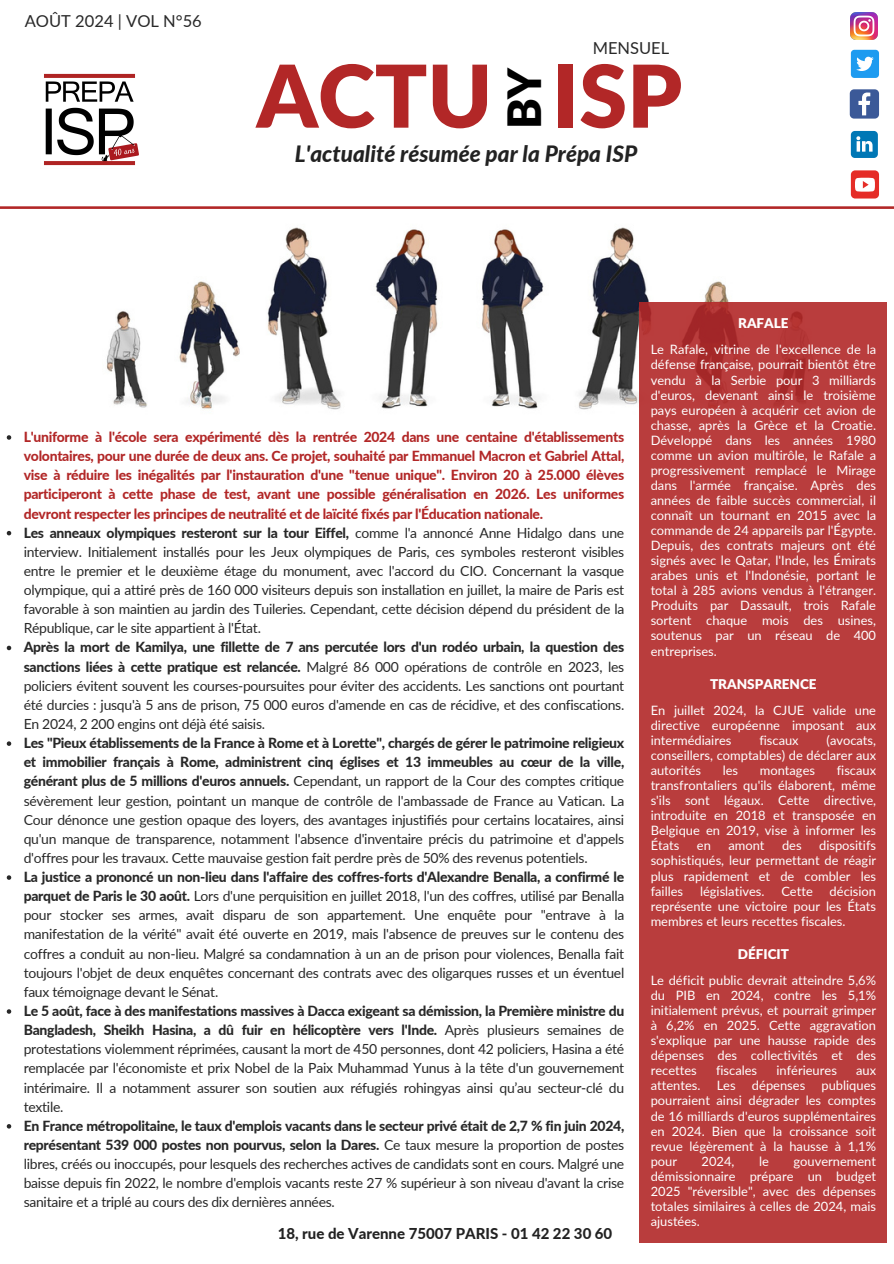
<style>
.page{position:relative;width:894px;height:1264px;background:#fff}
.page>*{position:absolute;margin:0;border:0;box-sizing:border-box;transform-origin:0 0}
.t1{font:900 86.55px "Lato Latin";color:#b22727}
.t2{font:900 46.05px "Lato Latin";color:#000}
.t3{font:italic 800 22.5px "Lato";color:#222}
.t4{font:16.5px "Lato";color:#282828}
.t5{font:800 15px "Lato";color:#222}
.t6{font:13.95px/19.2px "Lato";letter-spacing:-.02em;color:#282828;text-align:justify}
.t7{font:800 13.95px/19.2px "Lato";letter-spacing:-.02em;color:#b22727;text-align:justify}
.t8{font:900 13.5px "Lato Latin";color:#fff}
.t9{font:12.9px/15px "Lato";color:#fff;text-align:justify}
.s1{font-weight:800}
</style>
<div class="page">
<svg style="left:0;top:206px;width:893px;height:3px;background:#bc4343"></svg>
<img style="left:44px;top:73px;width:94px;height:93px">
<img style="left:106px;top:227px;width:623px;height:183px">
<div style="left:639px;top:302px;width:247px;height:940px;background:#b93d3d"></div>
<svg style="left:849px;top:89px;width:29px;height:30px"></svg>
<img style="left:850px;top:13px;width:27px;height:27px">
<svg style="left:850px;top:131px;width:27px;height:27px"></svg>
<div style="left:850px;top:170px;width:28px;height:28px;background:#e52d27;border-radius:4px"></div>
<svg style="left:855px;top:178px;width:19px;height:14px"></svg>
<div style="left:850px;top:50px;width:28px;height:28px;background:#1d9bf0;border-radius:4px"></div>
<svg style="left:856px;top:57px;width:17px;height:14px"></svg>
<svg style="left:7px;top:435px;width:4px;height:5px"></svg>
<svg style="left:7px;top:531px;width:4px;height:4px"></svg>
<svg style="left:7px;top:645px;width:4px;height:5px"></svg>
<svg style="left:7px;top:741px;width:4px;height:5px"></svg>
<svg style="left:7px;top:875px;width:4px;height:4px"></svg>
<svg style="left:7px;top:1009px;width:4px;height:4px"></svg>
<svg style="left:7px;top:1124px;width:4px;height:4px"></svg>
<p class="t4" style="left:25px;top:10px;width:178px">AOÛT 2024 | VOL N°56</p>
<p class="t4" style="left:592px;top:38px;width:78px">MENSUEL</p>
<p class="t1" style="left:256px;top:58px;width:427px">ACTU ISP</p>
<p class="t2" style="left:504px;top:129px;width:65px;rotate:-90deg">BY</p>
<h6 class="t3" style="left:295px;top:140px;width:344px">L'actualité résumée par la Prépa ISP</h6>
<h1 class="t7" style="left:24px;top:427px;width:602px">L'uniforme à l'école sera expérimenté dès la rentrée 2024 dans une centaine d'établissements volontaires, pour une durée de deux ans. Ce projet, souhaité par Emmanuel Macron et Gabriel Attal, vise à réduire les inégalités par l'instauration d'une "tenue unique". Environ 20 à 25.000 élèves participeront à cette phase de test, avant une possible généralisation en 2026. Les uniformes devront respecter les principes de neutralité et de laïcité fixés par l'Éducation nationale.</h1>
<h3 class="t6" style="left:24px;top:522px;width:602px"><span class="s1">Les anneaux olympiques resteront sur la tour Eiffel,</span> comme l'a annoncé Anne Hidalgo dans une interview. Initialement installés pour les Jeux olympiques de Paris, ces symboles resteront visibles entre le premier et le deuxième étage du monument, avec l'accord du CIO. Concernant la vasque olympique, qui a attiré près de 160 000 visiteurs depuis son installation en juillet, la maire de Paris est favorable à son maintien au jardin des Tuileries. Cependant, cette décision dépend du président de la République, car le site appartient à l'État.</h3>
<h2 class="t6" style="left:24px;top:637px;width:602px"><span class="s1">Après la mort de Kamilya, une fillette de 7 ans percutée lors d'un rodéo urbain, la question des sanctions liées à cette pratique est relancée.</span> Malgré 86 000 opérations de contrôle en 2023, les policiers évitent souvent les courses-poursuites pour éviter des accidents. Les sanctions ont pourtant été durcies : jusqu'à 5 ans de prison, 75 000 euros d'amende en cas de récidive, et des confiscations.<br>En 2024, 2 200 engins ont déjà été saisis.</h2>
<p class="t6" style="left:24px;top:733px;width:602px"><span class="s1">Les "Pieux établissements de la France à Rome et à Lorette", chargés de gérer le patrimoine religieux et immobilier français à Rome, administrent cinq églises et 13 immeubles au cœur de la ville, générant plus de 5 millions d'euros annuels.</span> Cependant, un rapport de la Cour des comptes critique sévèrement leur gestion, pointant un manque de contrôle de l'ambassade de France au Vatican. La Cour dénonce une gestion opaque des loyers, des avantages injustifiés pour certains locataires, ainsi qu'un manque de transparence, notamment l'absence d'inventaire précis du patrimoine et d'appels d'offres pour les travaux. Cette mauvaise gestion fait perdre près de 50% des revenus potentiels.</p>
<p class="t6" style="left:24px;top:867px;width:602px"><span class="s1">La justice a prononcé un non-lieu dans l'affaire des coffres-forts d'Alexandre Benalla, a confirmé le parquet de Paris le 30 août.</span> Lors d'une perquisition en juillet 2018, l'un des coffres, utilisé par Benalla pour stocker ses armes, avait disparu de son appartement. Une enquête pour "entrave à la manifestation de la vérité" avait été ouverte en 2019, mais l'absence de preuves sur le contenu des coffres a conduit au non-lieu. Malgré sa condamnation à un an de prison pour violences, Benalla fait toujours l'objet de deux enquêtes concernant des contrats avec des oligarques russes et un éventuel faux témoignage devant le Sénat.</p>
<p class="t6" style="left:24px;top:1001px;width:602px"><span class="s1">Le 5 août, face à des manifestations massives à Dacca exigeant sa démission, la Première ministre du Bangladesh, Sheikh Hasina, a dû fuir en hélicoptère vers l'Inde.</span> Après plusieurs semaines de protestations violemment réprimées, causant la mort de 450 personnes, dont 42 policiers, Hasina a été remplacée par l'économiste et prix Nobel de la Paix Muhammad Yunus à la tête d'un gouvernement intérimaire. Il a notamment assurer son soutien aux réfugiés rohingyas ainsi qu’au secteur-clé du textile.</p>
<p class="t6" style="left:24px;top:1115px;width:602px"><span class="s1">En France métropolitaine, le taux d'emplois vacants dans le secteur privé était de 2,7 % fin juin 2024, représentant 539 000 postes non pourvus, selon la Dares.</span> Ce taux mesure la proportion de postes libres, créés ou inoccupés, pour lesquels des recherches actives de candidats sont en cours. Malgré une baisse depuis fin 2022, le nombre d'emplois vacants reste 27 % supérieur à son niveau d'avant la crise sanitaire et a triplé au cours des dix dernières années.</p>
<p class="t5" style="left:277px;top:1224px;width:336px">18, rue de Varenne 75007 PARIS - 01 42 22 30 60</p>
<p class="t8" style="left:737px;top:317px;width:52px">RAFALE</p>
<p class="t9" style="left:650px;top:342px;width:227px">Le Rafale, vitrine de l'excellence de la défense française, pourrait bientôt être vendu à la Serbie pour 3 milliards d'euros, devenant ainsi le troisième pays européen à acquérir cet avion de chasse, après la Grèce et la Croatie.<br>Développé dans les années 1980 comme un avion multirôle, le Rafale a progressivement remplacé le Mirage dans l'armée française. Après des années de faible succès commercial, il connaît un tournant en 2015 avec la commande de 24 appareils par l'Égypte.<br>Depuis, des contrats majeurs ont été signés avec le Qatar, l'Inde, les Émirats arabes unis et l'Indonésie, portant le total à 285 avions vendus à l'étranger.<br>Produits par Dassault, trois Rafale sortent chaque mois des usines, soutenus par un réseau de 400 entreprises.</p>
<p class="t8" style="left:710px;top:678px;width:108px">TRANSPARENCE</p>
<p class="t9" style="left:650px;top:702px;width:227px">En juillet 2024, la CJUE valide une directive européenne imposant aux intermédiaires</p>
<p class="t9" style="left:650px;top:732px;width:227px;text-indent:176px">(avocats, conseillers, comptables) de déclarer aux autorités</p>
<p class="t9" style="left:759px;top:732px;width:41px">fiscaux</p>
<p class="t9" style="left:722px;top:762px;width:17px">les</p>
<p class="t9" style="left:759px;top:762px;width:57px">montages</p>
<p class="t9" style="left:650px;top:762px;width:227px;text-indent:186px">fiscaux transfrontaliers qu'ils élaborent, même s'ils sont légaux. Cette directive, introduite en 2018 et transposée en Belgique en 2019, vise à informer les États</p>
<p class="t9" style="left:650px;top:837px;width:227px;text-indent:168px">dispositifs sophistiqués, leur permettant de réagir plus rapidement et de combler les failles</p>
<p class="t9" style="left:696px;top:837px;width:16px">en</p>
<p class="t9" style="left:728px;top:837px;width:38px">amont</p>
<p class="t9" style="left:781px;top:837px;width:21px">des</p>
<p class="t9" style="left:650px;top:883px;width:227px;text-indent:179px">décision représente une victoire pour les États membres et leurs recettes fiscales.</p>
<p class="t8" style="left:737px;top:948px;width:53px">DÉFICIT</p>
<p class="t9" style="left:650px;top:972px;width:227px">Le déficit public devrait atteindre 5,6% du PIB en 2024, contre les 5,1% initialement prévus, et pourrait grimper à 6,2% en 2025. Cette aggravation s'explique par une hausse rapide des dépenses des collectivités et des recettes</p>
<p class="t9" style="left:699px;top:883px;width:66px">législatives.</p>
<p class="t9" style="left:781px;top:883px;width:33px">Cette</p>
<p class="t9" style="left:715px;top:1062px;width:43px">fiscales</p>
<p class="t9" style="left:776px;top:1062px;width:62px">inférieures</p>
<p class="t9" style="left:855px;top:1062px;width:22px">aux</p>
<p class="t9" style="left:650px;top:1077px;width:51px">attentes.</p>
<p class="t9" style="left:716px;top:1077px;width:21px">Les</p>
<p class="t9" style="left:751px;top:1077px;width:55px">dépenses</p>
<p class="t9" style="left:650px;top:1077px;width:227px;text-indent:171px">publiques pourraient ainsi dégrader les comptes de 16 milliards d'euros supplémentaires en 2024. Bien que la croissance soit revue légèrement à la hausse à 1,1% pour</p>
<p class="t9" style="left:701px;top:1153px;width:34px">2024,</p>
<p class="t9" style="left:758px;top:1153px;width:11px">le</p>
<p class="t9" style="left:650px;top:1153px;width:227px;text-indent:143px">gouvernement démissionnaire prépare un budget 2025 "réversible", avec des dépenses totales similaires à celles de 2024, mais ajustées.</p>
</div>
